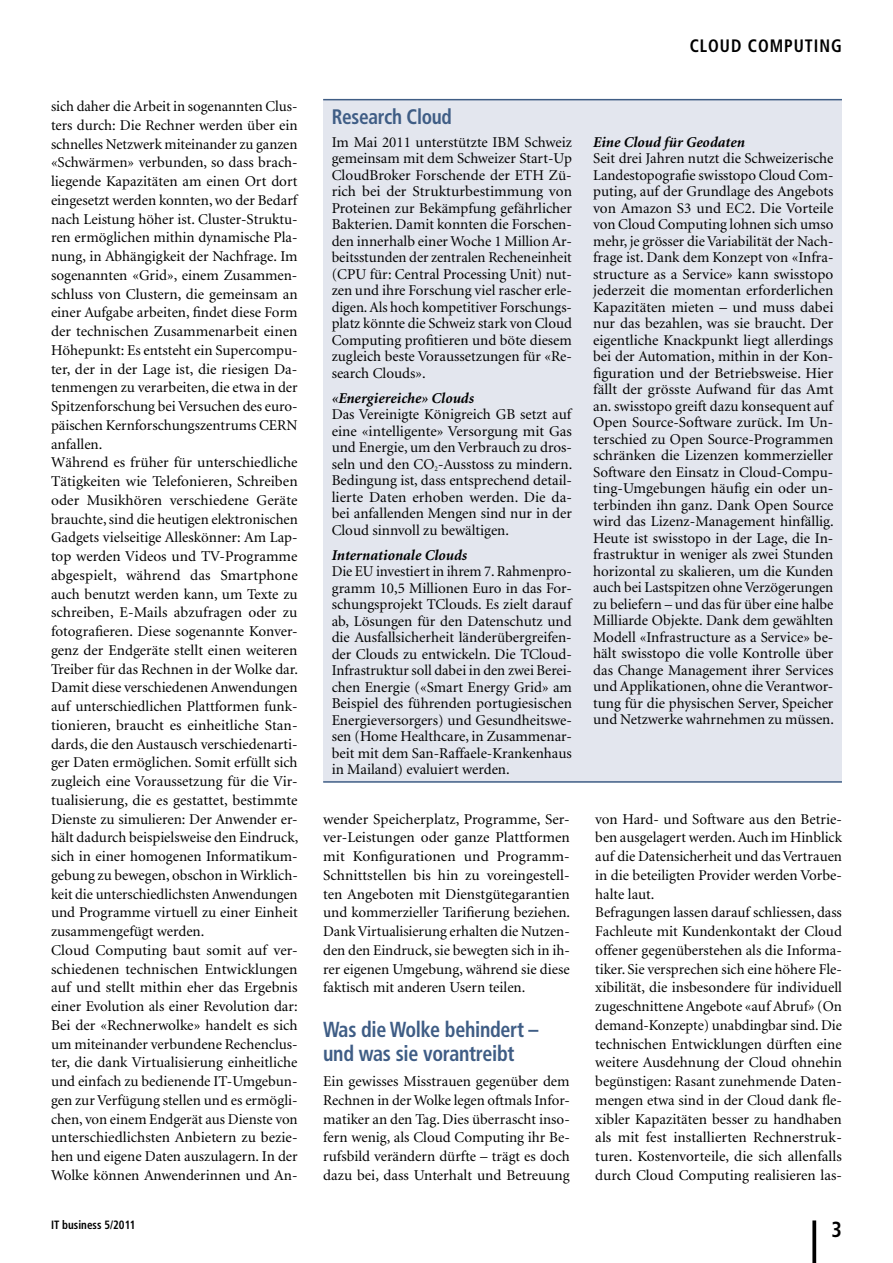
<style>
.page{position:relative;width:893px;height:1263px;background:#fff}
.page>*{position:absolute;margin:0;border:0;box-sizing:border-box;transform-origin:0 0}
.t1{font:700 condensed 21.75px/24.8px "Frutiger";letter-spacing:-.015em;color:#3f5d85;scale:.92 1}
.t2{font:700 condensed 21.75px "Frutiger";color:#000;scale:.92 1}
.t3{font:700 condensed 21px "Frutiger";letter-spacing:-.015em;color:#3f5d85;scale:.92 1}
.t4{font:700 condensed 18px "Frutiger";letter-spacing:.06em;color:#000;scale:.92 1}
.t5{font:15px/18.8px "Minion";color:#000;text-align:justify}
.t6{font:italic 700 15px "Minion";color:#000}
.t7{font:700 condensed 12px "Frutiger";color:#000;scale:.92 1}
</style>
<div class="page">
<svg style="left:812px;top:1220px;width:4px;height:43px"></svg>
<div style="left:323px;top:100px;width:519px;height:682px;background:#e3e6ee"></div>
<hr style="left:323px;top:99px;width:519px;height:1px;background:#3f5d85">
<hr style="left:323px;top:781px;width:519px;height:2px;background:#3f5d85">
<p class="t5" style="left:51px;top:97px;width:249px;text-align:left">sich daher die Arbeit in sogenannten Clus&shy;ters durch: Die Rechner werden über ein schnelles Netzwerk miteinander zu ganzen «Schwärmen» verbunden, so dass brach&shy;liegende Kapazitäten am einen Ort dort eingesetzt werden konnten, wo der Bedarf nach Leistung höher ist. Cluster-Struktu&shy;ren ermöglichen mithin dynamische Pla&shy;nung, in Abhängigkeit der Nachfrage. Im sogenannten «Grid», einem Zusammen&shy;schluss von Clustern, die gemeinsam an einer Aufgabe arbeiten, findet diese Form der technischen Zusammenarbeit einen Höhepunkt: Es entsteht ein Supercompu&shy;ter, der in der Lage ist, die riesigen Da&shy;tenmengen zu verarbeiten, die etwa in der Spitzenforschung bei Versuchen des euro&shy;päischen Kernforschungszentrums CERN anfallen.<br>Während es früher für unterschiedliche Tätigkeiten wie Telefonieren, Schreiben oder Musikhören verschiedene Geräte brauchte, sind die heutigen elektronischen Gadgets vielseitige Alleskönner: Am Lap&shy;top werden Videos und TV-Programme abgespielt, während das Smartphone auch benutzt werden kann, um Texte zu schreiben, E-Mails abzufragen oder zu fotografieren. Diese sogenannte Konver&shy;genz der Endgeräte stellt einen weiteren Treiber für das Rechnen in der Wolke dar.<br>Damit diese verschiedenen Anwendungen auf unterschiedlichen Plattformen funk&shy;tionieren, braucht es einheitliche Stan&shy;dards, die den Austausch verschiedenarti&shy;ger Daten ermöglichen. Somit erfüllt sich zugleich eine Voraussetzung für die Vir&shy;tualisierung, die es gestattet, bestimmte Dienste zu simulieren: Der Anwender er&shy;hält dadurch beispielsweise den Eindruck, sich in einer homogenen Informatikum&shy;gebung zu bewegen, obschon in Wirklich&shy;keit die unterschiedlichsten Anwendungen und Programme virtuell zu einer Einheit zusammengefügt werden.<br>Cloud Computing baut somit auf ver&shy;schiedenen technischen Entwicklungen auf und stellt mithin eher das Ergebnis einer Evolution als einer Revolution dar:<br>Bei der «Rechnerwolke» handelt es sich um miteinander verbundene Rechenclus&shy;ter, die dank Virtualisierung einheitliche und einfach zu bedienende IT-Umgebun&shy;gen zur Verfügung stellen und es ermögli&shy;chen, von einem Endgerät aus Dienste von unterschiedlichsten Anbietern zu bezie&shy;hen und eigene Daten auszulagern. In der Wolke können Anwenderinnen und An-</p>
<p class="t7" style="left:51px;top:1218px;width:93px">IT business 5/2011</p>
<p class="t4" style="left:690px;top:35px;width:167px">Cloud Computing</p>
<h2 class="t3" style="left:332px;top:104px;width:132px">Research Cloud</h2>
<p class="t5" style="left:332px;top:134px;width:242px;line-height:16.5px">Im Mai 2011 unterstützte IBM Schweiz gemeinsam mit dem Schweizer Start-Up CloudBroker Forschende der ETH Zü&shy;rich bei der Strukturbestimmung von Proteinen zur Bekämpfung gefährlicher Bakterien. Damit konnten die Forschen&shy;den innerhalb einer Woche 1 Million Ar&shy;beitsstunden der zentralen Recheneinheit (CPU für: Central Processing Unit) nut&shy;zen und ihre Forschung viel rascher erle&shy;digen. Als hoch kompetitiver Forschungs&shy;platz könnte die Schweiz stark von Cloud Computing profitieren und böte diesem zugleich beste Voraussetzungen für «Re&shy;search Clouds».</p>
<p class="t6" style="left:332px;top:390px;width:144px">«Energiereiche» Clouds</p>
<p class="t5" style="left:332px;top:407px;width:242px;line-height:16.5px">Das Vereinigte Königreich GB setzt auf eine «intelligente» Versorgung mit Gas und Energie, um den Verbrauch zu dros&shy;seln und den CO<sub>2</sub>-Ausstoss zu mindern.<br>Bedingung ist, dass entsprechend detail&shy;lierte Daten erhoben werden. Die da&shy;bei anfallenden Mengen sind nur in der Cloud sinnvoll zu bewältigen.</p>
<p class="t6" style="left:332px;top:547px;width:137px">Internationale Clouds</p>
<p class="t5" style="left:332px;top:564px;width:242px;line-height:16.5px">Die EU investiert in ihrem 7. Rahmenpro&shy;gramm 10,5 Millionen Euro in das For&shy;schungsprojekt TClouds. Es zielt darauf ab, Lösungen für den Datenschutz und die Ausfallsicherheit länderübergreifen&shy;der Clouds zu entwickeln. Die TCloud-Infrastruktur soll dabei in den zwei Berei&shy;chen Energie («Smart Energy Grid» am Beispiel des führenden portugiesischen Energieversorgers) und Gesundheitswe&shy;sen (Home Healthcare, in Zusammenar&shy;beit mit dem San-Raffaele-Krankenhaus in Mailand) evaluiert werden.</p>
<p class="t5" style="left:323px;top:810px;width:249px">wender Speicherplatz, Programme, Ser&shy;ver-Leistungen oder ganze Plattformen mit Konfigurationen und Programm-Schnittstellen bis hin zu voreingestell&shy;ten Angeboten mit Dienstgütegarantien und kommerzieller Tarifierung beziehen.<br>Dank Virtualisierung erhalten die Nutzen&shy;den den Eindruck, sie bewegten sich in ih&shy;rer eigenen Umgebung, während sie diese faktisch mit anderen Usern teilen.</p>
<h1 class="t1" style="left:323px;top:1017px;width:236px">Was die Wolke behindert – und was sie vorantreibt</h1>
<p class="t5" style="left:323px;top:1072px;width:248px">Ein gewisses Misstrauen gegenüber dem Rechnen in der Wolke legen oftmals Infor&shy;matiker an den Tag. Dies überrascht inso&shy;fern wenig, als Cloud Computing ihr Be&shy;rufsbild verändern dürfte – trägt es doch dazu bei, dass Unterhalt und Betreuung</p>
<p class="t6" style="left:593px;top:134px;width:153px">Eine Cloud für Geodaten</p>
<p class="t5" style="left:593px;top:151px;width:242px;line-height:16.5px">Seit drei Jahren nutzt die Schweizerische Landestopografie swisstopo Cloud Com&shy;puting, auf der Grundlage des Angebots von Amazon S3 und EC2. Die Vorteile von Cloud Computing lohnen sich umso mehr, je grösser die Variabilität der Nach&shy;frage ist. Dank dem Konzept von «Infra&shy;structure as a Service» kann swisstopo jederzeit die momentan erforderlichen Kapazitäten mieten – und muss dabei nur das bezahlen, was sie braucht. Der eigentliche Knackpunkt liegt allerdings bei der Automation, mithin in der Kon&shy;figuration und der Betriebsweise. Hier fällt der grösste Aufwand für das Amt an. swisstopo greift dazu konsequent auf Open Source-Software zurück. Im Un&shy;terschied zu Open Source-Programmen schränken die Lizenzen kommerzieller Software den Einsatz in Cloud-Compu&shy;ting-Umgebungen häufig ein oder un&shy;terbinden ihn ganz. Dank Open Source wird das Lizenz-Management hinfällig.<br>Heute ist swisstopo in der Lage, die In&shy;frastruktur in weniger als zwei Stunden horizontal zu skalieren, um die Kunden auch bei Lastspitzen ohne Verzögerungen zu beliefern – und das für über eine halbe Milliarde Objekte. Dank dem gewählten Modell «Infrastructure as a Service» be&shy;hält swisstopo die volle Kontrolle über das Change Management ihrer Services und Applikationen, ohne die Verantwor&shy;tung für die physischen Server, Speicher und Netzwerke wahrnehmen zu müssen.</p>
<p class="t5" style="left:595px;top:810px;width:248px;text-align:left">von Hard- und Software aus den Betrie&shy;ben ausgelagert werden. Auch im Hinblick auf die Datensicherheit und das Vertrauen in die beteiligten Provider werden Vorbe&shy;halte laut.<br>Befragungen lassen darauf schliessen, dass Fachleute mit Kundenkontakt der Cloud offener gegenüberstehen als die Informa&shy;tiker. Sie versprechen sich eine höhere Fle&shy;xibilität, die insbesondere für individuell zugeschnittene Angebote «auf Abruf» (On demand-Konzepte) unabdingbar sind. Die technischen Entwicklungen dürften eine weitere Ausdehnung der Cloud ohnehin begünstigen: Rasant zunehmende Daten&shy;mengen etwa sind in der Cloud dank fle&shy;xibler Kapazitäten besser zu handhaben als mit fest installierten Rechnerstruk&shy;turen. Kostenvorteile, die sich allenfalls durch Cloud Computing realisieren las-</p>
<h1 class="t2" style="left:831px;top:1216px;width:13px">3</h1>
</div>
